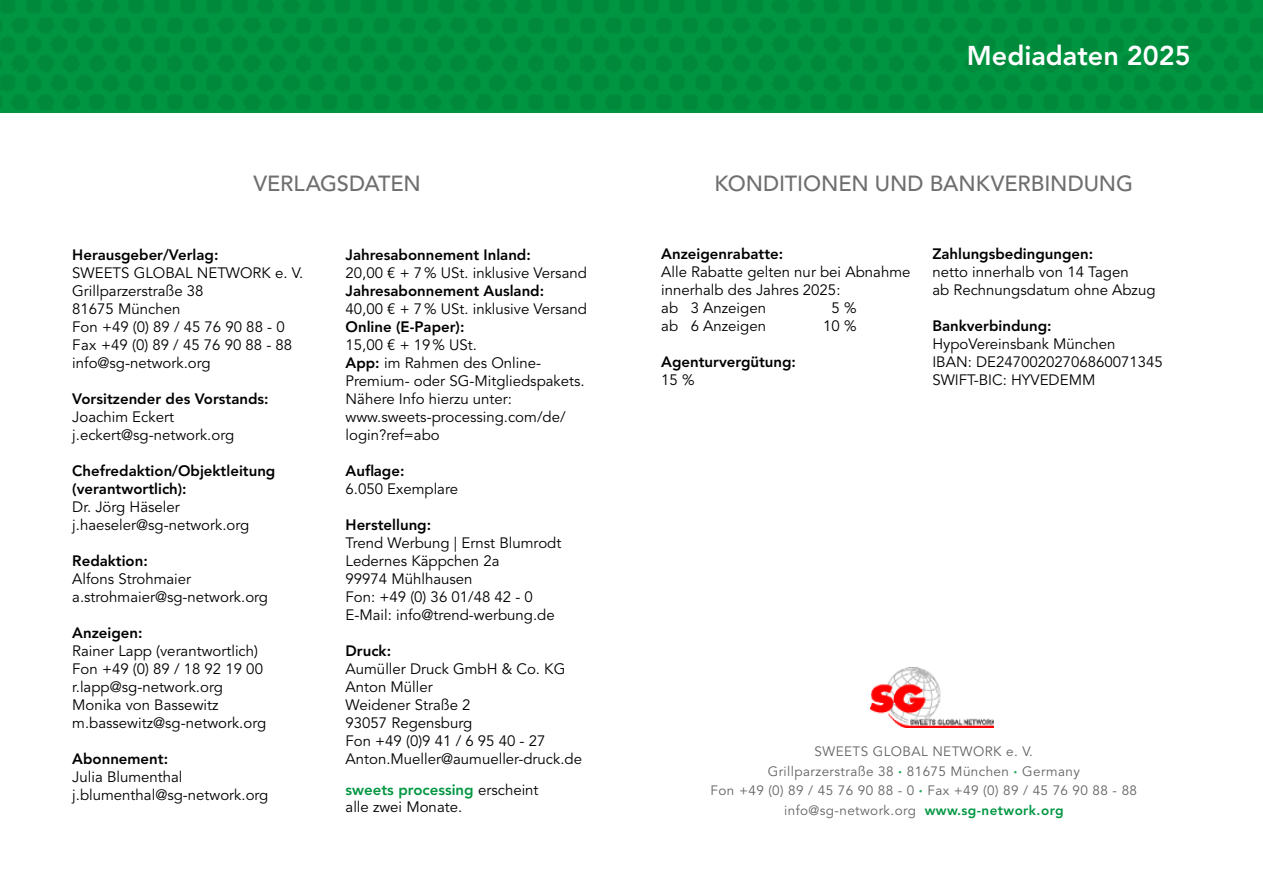
<style>
.page{position:relative;width:1263px;height:893px;background:#fff}
.page>*{position:absolute;margin:0;border:0;box-sizing:border-box;transform-origin:0 0}
.t1{font:800 27px "Avenir LT Std";color:#fff}
.t2{font:500 21.75px "Avenir LT Std";letter-spacing:-.005em;color:#706f6f}
.t3{font:15px/18px "Avenir LT Std";color:#000}
.t4{font:800 15px/18px "Avenir LT Std";color:#000}
.t5{font:13.5px/19.5px "Avenir LT Std";letter-spacing:.03em;color:#646363;text-align:center}
.s1{font-weight:800}
.s2{font-weight:800;color:#009641}
.s3{font-weight:900;color:#2fac66}
</style>
<div class="page">
<img style="left:0;top:0;width:1263px;height:113px">
<img style="left:871px;top:668px;width:123px;height:59px">
<h2 class="t2" style="left:253px;top:171px;width:169px">VERLAGSDATEN</h2>
<p class="t4" style="left:72px;top:245px;width:148px">Herausgeber/Verlag:</p>
<p class="t3" style="left:72px;top:264px;width:232px">SWEETS GLOBAL NETWORK e. V.<br>Grillparzerstraße 38<br>81675 München<br>Fon +49 (0) 89 / 45 76 90 88 - 0<br>Fax +49 (0) 89 / 45 76 90 88 - 88 info@sg-network.org</p>
<p class="t4" style="left:72px;top:389px;width:198px">Vorsitzender des Vorstands:</p>
<p class="t3" style="left:72px;top:408px;width:163px">Joachim Eckert j.eckert@sg-network.org</p>
<p class="t4" style="left:72px;top:461px;width:205px">Chefredaktion/Objektleitung (verantwortlich):</p>
<p class="t3" style="left:72px;top:498px;width:178px">Dr. Jörg Häseler j.haeseler@sg-network.org</p>
<p class="t4" style="left:72px;top:551px;width:77px">Redaktion:</p>
<p class="t3" style="left:72px;top:570px;width:197px">Alfons Strohmaier a.strohmaier@sg-network.org</p>
<p class="t4" style="left:72px;top:623px;width:72px">Anzeigen:</p>
<p class="t3" style="left:72px;top:642px;width:195px">Rainer Lapp (verantwortlich)<br>Fon +49 (0) 89 / 18 92 19 00 r.lapp@sg-network.org<br>Monika von Bassewitz m.bassewitz@sg-network.org</p>
<p class="t4" style="left:72px;top:749px;width:97px">Abonnement:</p>
<p class="t3" style="left:72px;top:768px;width:198px">Julia Blumenthal j.blumenthal@sg-network.org</p>
<p class="t4" style="left:346px;top:245px;width:187px">Jahresabonnement Inland:</p>
<p class="t3" style="left:346px;top:264px;width:243px">20,00 € + 7% USt. inklusive Versand</p>
<p class="t4" style="left:346px;top:281px;width:200px">Jahresabonnement Ausland:</p>
<p class="t3" style="left:346px;top:300px;width:243px">40,00 € + 7% USt. inklusive Versand</p>
<p class="t4" style="left:346px;top:317px;width:120px">Online (E-Paper):</p>
<p class="t3" style="left:346px;top:336px;width:241px">15,00 € + 19% USt.<br><span class="s1">App:</span> im Rahmen des Online-<br>Premium- oder SG-Mitgliedspakets.<br>Nähere Info hierzu unter: www.sweets-processing.com/de/ login?ref=abo</p>
<p class="t4" style="left:346px;top:461px;width:60px">Auflage:</p>
<p class="t3" style="left:346px;top:480px;width:114px">6.050 Exemplare</p>
<p class="t4" style="left:346px;top:515px;width:87px">Herstellung:</p>
<p class="t3" style="left:346px;top:534px;width:217px">Trend Werbung | Ernst Blumrodt<br>Ledernes Käppchen 2a<br>99974 Mühlhausen<br>Fon: +49 (0) 36 01/48 42 - 0<br>E-Mail: info@trend-werbung.de</p>
<p class="t4" style="left:346px;top:641px;width:47px">Druck:</p>
<p class="t3" style="left:346px;top:660px;width:238px">Aumüller Druck GmbH &amp; Co. KG<br>Anton Müller<br>Weidener Straße 2<br>93057 Regensburg<br>Fon +49 (0)9 41 / 6 95 40 - 27<br>Anton.Mueller@aumueller-druck.de</p>
<p class="t3" style="left:346px;top:782px;width:195px;line-height:16.5px"><span class="s2">sweets processing</span> erscheint alle zwei Monate.</p>
<h1 class="t1" style="left:967px;top:40px;width:225px">Mediadaten 2025</h1>
<h2 class="t2" style="left:714px;top:171px;width:420px">KONDITIONEN UND BANKVERBINDUNG</h2>
<p class="t4" style="left:661px;top:245px;width:123px">Anzeigenrabatte:</p>
<p class="t3" style="left:661px;top:264px;width:251px">Alle Rabatte gelten nur bei Abnahme innerhalb des Jahres 2025:<br>ab 3 Anzeigen</p>
<p class="t3" style="left:832px;top:300px;width:27px">5 %</p>
<p class="t3" style="left:661px;top:318px;width:106px">ab 6 Anzeigen</p>
<p class="t3" style="left:823px;top:318px;width:35px">10 %</p>
<p class="t4" style="left:661px;top:353px;width:136px">Agenturvergütung:</p>
<p class="t3" style="left:661px;top:372px;width:35px">15 %</p>
<p class="t4" style="left:932px;top:245px;width:162px">Zahlungsbedingungen:</p>
<p class="t3" style="left:932px;top:264px;width:225px">netto innerhalb von 14 Tagen<br>ab Rechnungsdatum ohne Abzug</p>
<p class="t4" style="left:932px;top:317px;width:121px">Bankverbindung:</p>
<p class="t3" style="left:932px;top:336px;width:232px">HypoVereinsbank München<br>IBAN: DE24700202706860071345<br>SWIFT-BIC: HYVEDEMM</p>
<p class="t5" style="left:711px;top:742px;width:428px">SWEETS GLOBAL NETWORK e. V.<br>Grillparzerstraße 38 <span class="s3">∙</span> 81675 München <span class="s3">∙</span> Germany<br>Fon +49 (0) 89 / 45 76 90 88 - 0 <span class="s3">∙</span> Fax +49 (0) 89 / 45 76 90 88 - 88 info@sg-network.org <span class="s2">www.sg-network.org</span></p>
</div>
